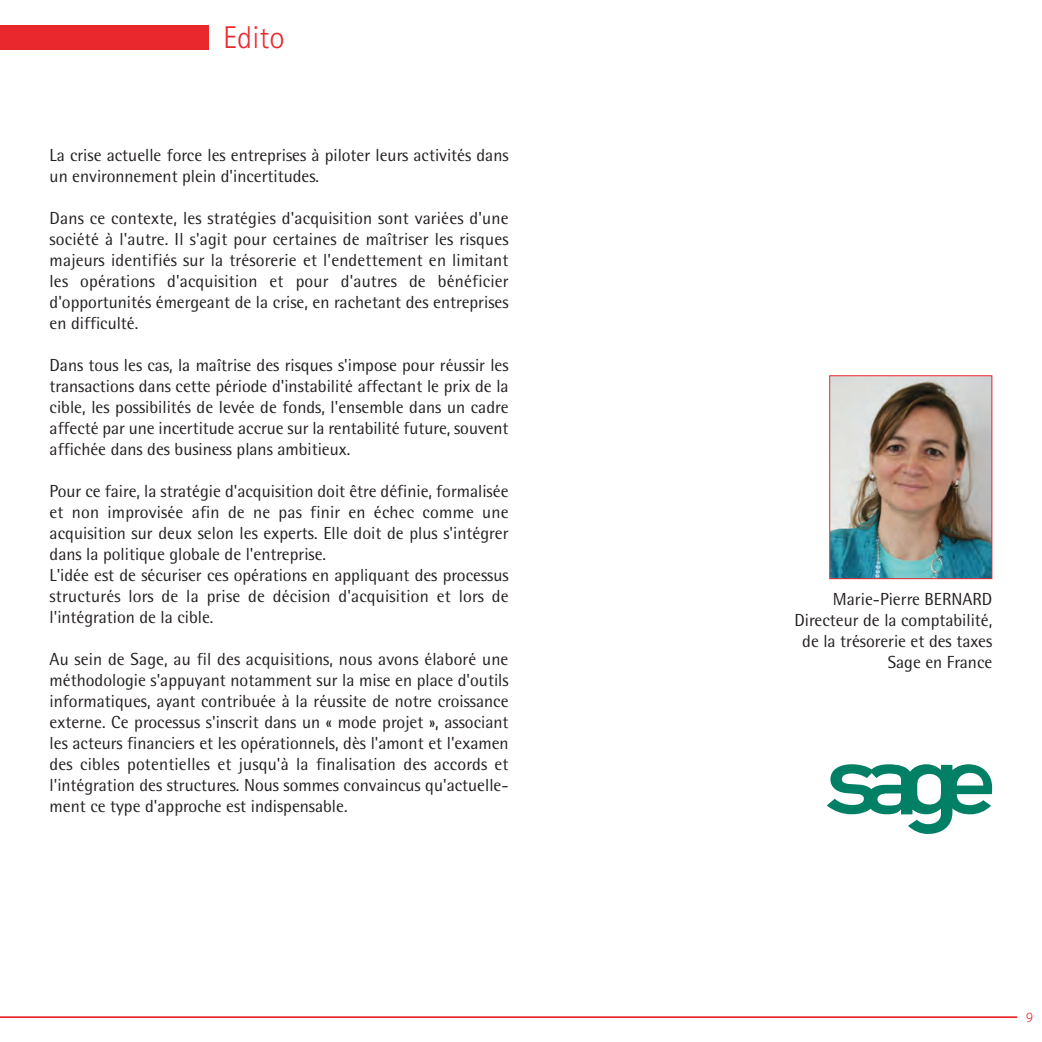
<style>
.page{position:relative;width:1042px;height:1042px;background:#fff}
.page>*{position:absolute;margin:0;border:0;box-sizing:border-box;transform-origin:0 0}
.t1{font:300 31.5px "Rotis Sans Serif";color:#e9282d}
.t2{font:17.5px/21px "Rotis Semi Sans";color:#231f20;text-align:justify}
.t3{font:300 14px "Foco";color:#e9282d}
</style>
<div class="page">
<div style="left:0;top:25px;width:208px;height:25px;background:#e9282d"></div>
<hr style="left:0;top:1016px;width:1017px;height:2px;background:#e9282d">
<img style="left:831px;top:377px;width:159px;height:200px">
<div style="left:829px;top:375px;width:163px;height:204px;border:1px solid #e9282d"></div>
<svg style="left:827px;top:764px;width:165px;height:70px"></svg>
<h1 class="t1" style="left:223px;top:26px;width:63px">Edito</h1>
<p class="t2" style="left:50px;top:146px;width:460px">La crise actuelle force les entreprises à piloter leurs activités dans un environnement plein d'incertitudes.</p>
<p class="t2" style="left:50px;top:209px;width:460px">Dans ce contexte, les stratégies d'acquisition sont variées d'une société à l'autre. Il s'agit pour certaines de maîtriser les risques majeurs identifiés sur la trésorerie et l'endettement en limitant les opérations d'acquisition et pour d'autres de bénéficier d'opportunités émergeant de la crise, en rachetant des entreprises en difficulté.</p>
<p class="t2" style="left:50px;top:356px;width:460px">Dans tous les cas, la maîtrise des risques s'impose pour réussir les transactions dans cette période d'instabilité affectant le prix de la cible, les possibilités de levée de fonds, l'ensemble dans un cadre affecté par une incertitude accrue sur la rentabilité future, souvent affichée dans des business plans ambitieux.</p>
<p class="t2" style="left:50px;top:482px;width:460px;text-align:left">Pour ce faire, la stratégie d'acquisition doit être définie, formalisée et non improvisée afin de ne pas finir en échec comme une acquisition sur deux selon les experts. Elle doit de plus s'intégrer dans la politique globale de l'entreprise.<br>L'idée est de sécuriser ces opérations en appliquant des processus structurés lors de la prise de décision d'acquisition et lors de l'intégration de la cible.</p>
<p class="t2" style="left:50px;top:650px;width:460px">Au sein de Sage, au fil des acquisitions, nous avons élaboré une méthodologie s'appuyant notamment sur la mise en place d'outils informatiques, ayant contribuée à la réussite de notre croissance externe. Ce processus s'inscrit dans un « mode projet », associant les acteurs financiers et les opérationnels, dès l'amont et l'examen des cibles potentielles et jusqu'à la finalisation des accords et l'intégration des structures. Nous sommes convaincus qu'actuelle&shy;ment ce type d'approche est indispensable.</p>
<p class="t2" style="left:794px;top:591px;width:199px;text-align:right">Marie-Pierre BERNARD<br>Directeur de la comptabilité, de la trésorerie et des taxes<br>Sage en France</p>
<p class="t3" style="left:1026px;top:1008px;width:9px">9</p>
</div>
